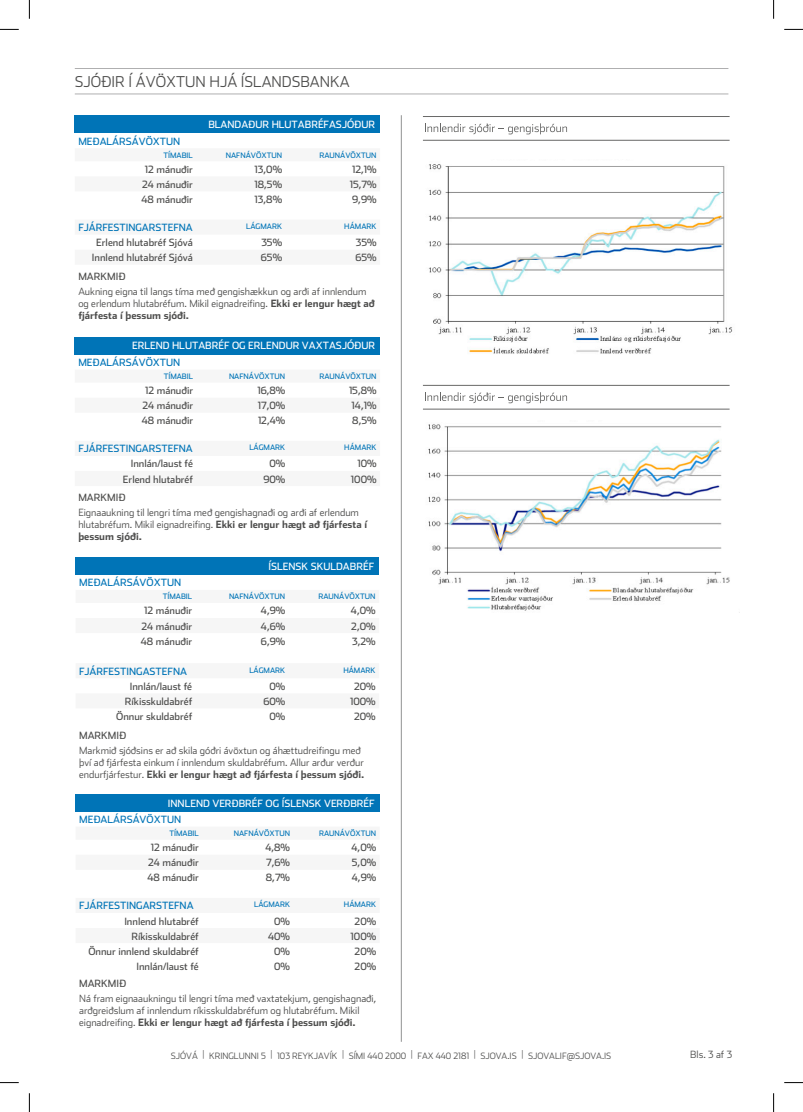
<style>
.page{position:relative;width:803px;height:1112px;background:#fff}
.page>*{position:absolute;margin:0;border:0;box-sizing:border-box;transform-origin:0 0}
.t1{font:300 15px "Stainless";color:#4d4d4c}
.t2{font:300 10px/12px "Stainless";color:#4d4d4c}
.t3{font:10px "Stainless";color:#4d4d4c}
.t4{font:10px "Stainless";color:#0074b7}
.t5{font:10px "Stainless";color:#fff}
.t6{font:300 8.75px "Stainless";color:#4d4d4c}
.t7{font:7.5px "Stainless";color:#0074b7}
.s1{font-weight:700}
</style>
<div class="page">
<div style="left:75px;top:115px;width:305px;height:18px;background:#0074b7"></div>
<div style="left:76px;top:556px;width:303px;height:18px;background:#0074b7"></div>
<div style="left:75px;top:336px;width:305px;height:18px;background:#0074b7"></div>
<div style="left:76px;top:793px;width:304px;height:18px;background:#0074b7"></div>
<hr style="left:75px;top:68px;width:653px;height:1px;background:#afafb0">
<hr style="left:75px;top:94px;width:653px;height:1px;background:#afafb0">
<hr style="left:401px;top:115px;width:1px;height:926px;background:#919292">
<svg style="left:425px;top:123px;width:142px;height:11px"></svg>
<hr style="left:423px;top:140px;width:306px;height:1px;background:#686867">
<hr style="left:423px;top:116px;width:306px;height:1px;background:#686867">
<svg style="left:425px;top:392px;width:142px;height:11px"></svg>
<hr style="left:423px;top:409px;width:306px;height:1px;background:#686867">
<hr style="left:423px;top:385px;width:306px;height:1px;background:#686867">
<img style="left:429px;top:164px;width:304px;height:190px">
<img style="left:428px;top:424px;width:302px;height:187px">
<svg style="left:0;top:29px;width:19px;height:1px"></svg>
<svg style="left:784px;top:29px;width:19px;height:1px"></svg>
<svg style="left:0;top:1082px;width:19px;height:1px"></svg>
<svg style="left:784px;top:1082px;width:19px;height:1px"></svg>
<svg style="left:29px;top:0;width:1px;height:19px"></svg>
<svg style="left:29px;top:1093px;width:1px;height:18px"></svg>
<svg style="left:773px;top:0;width:1px;height:19px"></svg>
<svg style="left:773px;top:1093px;width:1px;height:18px"></svg>
<h1 class="t1" style="left:75px;top:72px;width:276px">SJÓÐIR Í ÁVÖXTUN HJÁ ÍSLANDSBANKA</h1>
<p class="t5" style="left:208px;top:118px;width:168px">BLANDAÐUR HLUTABRÉFASJÓÐUR</p>
<p class="t4" style="left:78px;top:135px;width:103px">MEÐALÁRSÁVÖXTUN</p>
<p class="t7" style="left:163px;top:150px;width:31px">TÍMABIL</p>
<p class="t7" style="left:226px;top:150px;width:58px">NAFNÁVÖXTUN</p>
<p class="t7" style="left:319px;top:150px;width:59px">RAUNÁVÖXTUN</p>
<p class="t3" style="left:145px;top:163px;width:49px">12 mánuðir</p>
<p class="t3" style="left:255px;top:163px;width:29px">13,0%</p>
<p class="t3" style="left:352px;top:163px;width:26px">12,1%</p>
<p class="t3" style="left:142px;top:178px;width:52px">24 mánuðir</p>
<p class="t3" style="left:255px;top:178px;width:29px">18,5%</p>
<p class="t3" style="left:350px;top:178px;width:28px">15,7%</p>
<p class="t3" style="left:142px;top:193px;width:53px">48 mánuðir</p>
<p class="t3" style="left:255px;top:193px;width:29px">13,8%</p>
<p class="t3" style="left:352px;top:193px;width:26px">9,9%</p>
<p class="t4" style="left:78px;top:221px;width:116px">FJÁRFESTINGARSTEFNA</p>
<p class="t7" style="left:246px;top:222px;width:37px">LÁGMARK</p>
<p class="t7" style="left:344px;top:222px;width:34px">HÁMARK</p>
<p class="t3" style="left:96px;top:236px;width:98px">Erlend hlutabréf Sjóvá</p>
<p class="t3" style="left:261px;top:236px;width:22px">35%</p>
<p class="t3" style="left:356px;top:236px;width:22px">35%</p>
<p class="t3" style="left:92px;top:251px;width:102px">Innlend hlutabréf Sjóvá</p>
<p class="t3" style="left:261px;top:251px;width:23px">65%</p>
<p class="t3" style="left:355px;top:251px;width:23px">65%</p>
<p class="t3" style="left:78px;top:270px;width:49px">MARKMIÐ</p>
<p class="t2" style="left:78px;top:285px;width:298px">Aukning eigna til langs tíma með gengishækkun og arði af innlendum og erlendum hlutabréfum. Mikil eignadreifing. <span class="s1">Ekki er lengur hægt að fjárfesta í þessum sjóði.</span></p>
<p class="t5" style="left:132px;top:340px;width:244px">ERLEND HLUTABRÉF OG ERLENDUR VAXTASJÓÐUR</p>
<p class="t4" style="left:78px;top:356px;width:103px">MEÐALÁRSÁVÖXTUN</p>
<p class="t7" style="left:164px;top:372px;width:31px">TÍMABIL</p>
<p class="t7" style="left:229px;top:372px;width:58px">NAFNÁVÖXTUN</p>
<p class="t7" style="left:319px;top:372px;width:59px">RAUNÁVÖXTUN</p>
<p class="t3" style="left:145px;top:384px;width:49px">12 mánuðir</p>
<p class="t3" style="left:257px;top:384px;width:29px">16,8%</p>
<p class="t3" style="left:349px;top:384px;width:29px">15,8%</p>
<p class="t3" style="left:142px;top:399px;width:52px">24 mánuðir</p>
<p class="t3" style="left:258px;top:399px;width:29px">17,0%</p>
<p class="t3" style="left:352px;top:399px;width:26px">14,1%</p>
<p class="t3" style="left:142px;top:414px;width:53px">48 mánuðir</p>
<p class="t3" style="left:258px;top:414px;width:29px">12,4%</p>
<p class="t3" style="left:352px;top:414px;width:26px">8,5%</p>
<p class="t4" style="left:78px;top:442px;width:116px">FJÁRFESTINGARSTEFNA</p>
<p class="t7" style="left:249px;top:443px;width:37px">LÁGMARK</p>
<p class="t7" style="left:344px;top:443px;width:34px">HÁMARK</p>
<p class="t3" style="left:131px;top:457px;width:64px">Innlán/laust fé</p>
<p class="t3" style="left:269px;top:457px;width:17px">0%</p>
<p class="t3" style="left:357px;top:457px;width:21px">10%</p>
<p class="t3" style="left:123px;top:473px;width:72px">Erlend hlutabréf</p>
<p class="t3" style="left:263px;top:473px;width:23px">90%</p>
<p class="t3" style="left:351px;top:473px;width:27px">100%</p>
<p class="t3" style="left:78px;top:491px;width:49px">MARKMIÐ</p>
<p class="t2" style="left:78px;top:506px;width:290px">Eignaaukning til lengri tíma með gengishagnaði og arði af erlendum hlutabréfum. Mikil eignadreifing. <span class="s1">Ekki er lengur hægt að fjárfesta í þessum sjóði.</span></p>
<p class="t5" style="left:268px;top:560px;width:107px">ÍSLENSK SKULDABRÉF</p>
<p class="t4" style="left:79px;top:576px;width:103px">MEÐALÁRSÁVÖXTUN</p>
<p class="t7" style="left:163px;top:592px;width:31px">TÍMABIL</p>
<p class="t7" style="left:229px;top:592px;width:58px">NAFNÁVÖXTUN</p>
<p class="t7" style="left:318px;top:592px;width:59px">RAUNÁVÖXTUN</p>
<p class="t3" style="left:144px;top:604px;width:49px">12 mánuðir</p>
<p class="t3" style="left:261px;top:604px;width:26px">4,9%</p>
<p class="t3" style="left:351px;top:604px;width:26px">4,0%</p>
<p class="t3" style="left:142px;top:619px;width:52px">24 mánuðir</p>
<p class="t3" style="left:261px;top:619px;width:26px">4,6%</p>
<p class="t3" style="left:351px;top:619px;width:26px">2,0%</p>
<p class="t3" style="left:141px;top:635px;width:53px">48 mánuðir</p>
<p class="t3" style="left:261px;top:635px;width:26px">6,9%</p>
<p class="t3" style="left:352px;top:635px;width:25px">3,2%</p>
<p class="t4" style="left:79px;top:665px;width:109px">FJÁRFESTINGASTEFNA</p>
<p class="t7" style="left:249px;top:665px;width:37px">LÁGMARK</p>
<p class="t7" style="left:343px;top:665px;width:34px">HÁMARK</p>
<p class="t3" style="left:130px;top:680px;width:64px">Innlán/laust fé</p>
<p class="t3" style="left:269px;top:680px;width:17px">0%</p>
<p class="t3" style="left:354px;top:680px;width:23px">20%</p>
<p class="t3" style="left:125px;top:695px;width:69px">Ríkisskuldabréf</p>
<p class="t3" style="left:263px;top:695px;width:23px">60%</p>
<p class="t3" style="left:350px;top:695px;width:27px">100%</p>
<p class="t3" style="left:116px;top:710px;width:78px">Önnur skuldabréf</p>
<p class="t3" style="left:269px;top:710px;width:17px">0%</p>
<p class="t3" style="left:354px;top:710px;width:23px">20%</p>
<p class="t3" style="left:79px;top:729px;width:49px">MARKMIÐ</p>
<p class="t2" style="left:79px;top:743px;width:287px">Markmið sjóðsins er að skila góðri ávöxtun og áhættudreifingu með því að fjárfesta einkum í innlendum skuldabréfum. Allur arður verður endurfjárfestur. <span class="s1">Ekki er lengur hægt að fjárfesta í þessum sjóði.</span></p>
<p class="t5" style="left:168px;top:796px;width:208px">INNLEND VERÐBRÉF OG ÍSLENSK VERÐBRÉF</p>
<p class="t4" style="left:79px;top:813px;width:103px">MEÐALÁRSÁVÖXTUN</p>
<p class="t7" style="left:169px;top:828px;width:31px">TÍMABIL</p>
<p class="t7" style="left:234px;top:828px;width:58px">NAFNÁVÖXTUN</p>
<p class="t7" style="left:319px;top:828px;width:59px">RAUNÁVÖXTUN</p>
<p class="t3" style="left:151px;top:841px;width:49px">12 mánuðir</p>
<p class="t3" style="left:265px;top:841px;width:26px">4,8%</p>
<p class="t3" style="left:351px;top:841px;width:26px">4,0%</p>
<p class="t3" style="left:148px;top:856px;width:52px">24 mánuðir</p>
<p class="t3" style="left:266px;top:856px;width:25px">7,6%</p>
<p class="t3" style="left:352px;top:856px;width:26px">5,0%</p>
<p class="t3" style="left:147px;top:871px;width:53px">48 mánuðir</p>
<p class="t3" style="left:266px;top:871px;width:26px">8,7%</p>
<p class="t3" style="left:352px;top:871px;width:26px">4,9%</p>
<p class="t4" style="left:79px;top:899px;width:116px">FJÁRFESTINGARSTEFNA</p>
<p class="t7" style="left:254px;top:900px;width:37px">LÁGMARK</p>
<p class="t7" style="left:344px;top:900px;width:34px">HÁMARK</p>
<p class="t3" style="left:124px;top:914px;width:76px">Innlend hlutabréf</p>
<p class="t3" style="left:274px;top:914px;width:17px">0%</p>
<p class="t3" style="left:355px;top:914px;width:23px">20%</p>
<p class="t3" style="left:131px;top:929px;width:69px">Ríkisskuldabréf</p>
<p class="t3" style="left:268px;top:929px;width:23px">40%</p>
<p class="t3" style="left:351px;top:929px;width:27px">100%</p>
<p class="t3" style="left:88px;top:944px;width:112px">Önnur innlend skuldabréf</p>
<p class="t3" style="left:274px;top:944px;width:17px">0%</p>
<p class="t3" style="left:355px;top:944px;width:23px">20%</p>
<p class="t3" style="left:136px;top:959px;width:64px">Innlán/laust fé</p>
<p class="t3" style="left:274px;top:959px;width:17px">0%</p>
<p class="t3" style="left:355px;top:959px;width:23px">20%</p>
<p class="t3" style="left:79px;top:977px;width:49px">MARKMIÐ</p>
<p class="t2" style="left:79px;top:992px;width:298px">Ná fram eignaaukningu til lengri tíma með vaxtatekjum, gengishagnaði, arðgreiðslum af innlendum ríkisskuldabréfum og hlutabréfum. Mikil eignadreifing. <span class="s1">Ekki er lengur hægt að fjárfesta í þessum sjóði.</span></p>
<p class="t6" style="left:171px;top:1050px;width:442px">SJÓVÁ | KRINGLUNNI 5 | 103 REYKJAVÍK | SÍMI 440 2000 | FAX 440 2181 | SJOVA.IS | SJOVALIF@SJOVA.IS</p>
<p class="t2" style="left:690px;top:1047px;width:43px">Bls. 3 af 3</p>
</div>
